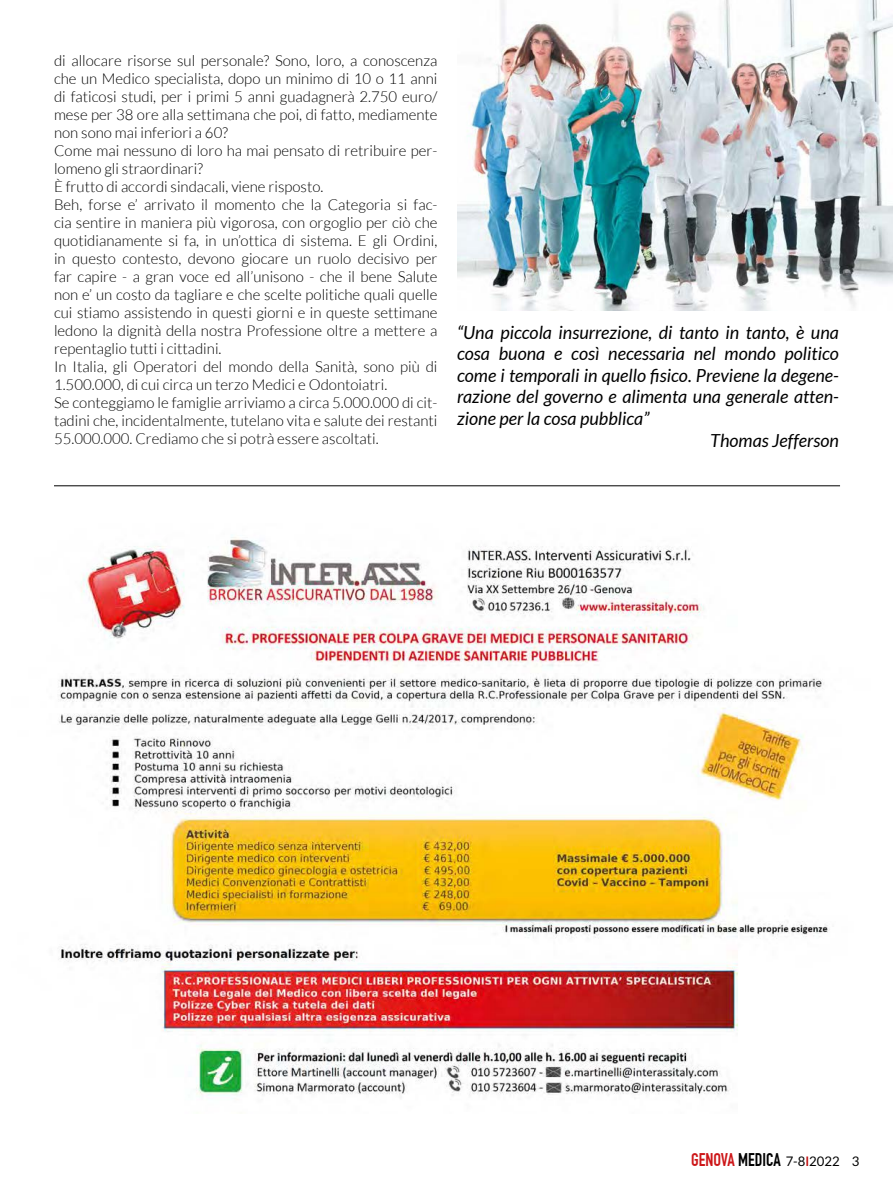
<style>
.page{position:relative;width:893px;height:1191px;background:#fff}
.page>*{position:absolute;margin:0;border:0;box-sizing:border-box;transform-origin:0 0}
.t1{font:italic 18px "Lato";color:#000}
.t2{font:300 15px/18px "Lato";color:#000}
.t3{font:13.2px "Lato";color:#000}
.s1{font-family:"DIN Engschrift Std";font-size:18px;color:#cd1719}
.s2{font-family:"DIN Engschrift Std";font-size:18px}
.s3{font-weight:600;color:#c00d0e}
</style>
<div class="page">
<img style="left:58px;top:535px;width:772px;height:563px">
<hr style="left:54px;top:485px;width:786px;height:1px;background:#000">
<img style="left:457px;top:0;width:436px;height:310px">
<p class="t2" style="left:54px;top:52px;width:385px">di allocare risorse sul personale? Sono, loro, a conoscenza che un Medico specialista, dopo un minimo di 10 o 11 anni di faticosi studi, per i primi 5 anni guadagnerà 2.750 euro/ mese per 38 ore alla settimana che poi, di fatto, mediamente non sono mai inferiori a 60?<br>Come mai nessuno di loro ha mai pensato di retribuire per&shy;lomeno gli straordinari?<br>È frutto di accordi sindacali, viene risposto.<br>Beh, forse e’ arrivato il momento che la Categoria si fac&shy;cia sentire in maniera più vigorosa, con orgoglio per ciò che quotidianamente si fa, in un’ottica di sistema. E gli Ordini, in questo contesto, devono giocare un ruolo decisivo per far capire - a gran voce ed all’unisono - che il bene Salute non e’ un costo da tagliare e che scelte politiche quali quelle cui stiamo assistendo in questi giorni e in queste settimane ledono la dignità della nostra Professione oltre a mettere a repentaglio tutti i cittadini.<br>In Italia, gli Operatori del mondo della Sanità, sono più di 1.500.000, di cui circa un terzo Medici e Odontoiatri.<br>Se conteggiamo le famiglie arriviamo a circa 5.000.000 di cit&shy;tadini che, incidentalmente, tutelano vita e salute dei restanti 55.000.000. Crediamo che si potrà essere ascoltati.</p>
<p class="t1" style="left:457px;top:322px;width:383px">“Una piccola insurrezione, di tanto in tanto, è una</p>
<p class="t1" style="left:457px;top:343px;width:383px">cosa buona e così necessaria nel mondo politico</p>
<p class="t1" style="left:457px;top:365px;width:383px">come i temporali in quello fisico. Previene la degene-</p>
<p class="t1" style="left:457px;top:387px;width:383px">razione del governo e alimenta una generale atten-</p>
<p class="t1" style="left:457px;top:408px;width:194px">zione per la cosa pubblica”</p>
<p class="t1" style="left:710px;top:430px;width:130px">Thomas Jefferson</p>
<p class="t3" style="left:691px;top:1153px;width:170px"><span class="s1">GENOVA</span> <span class="s2">MEDICA</span> 7-8<span class="s3">I</span>2022 3</p>
</div>
